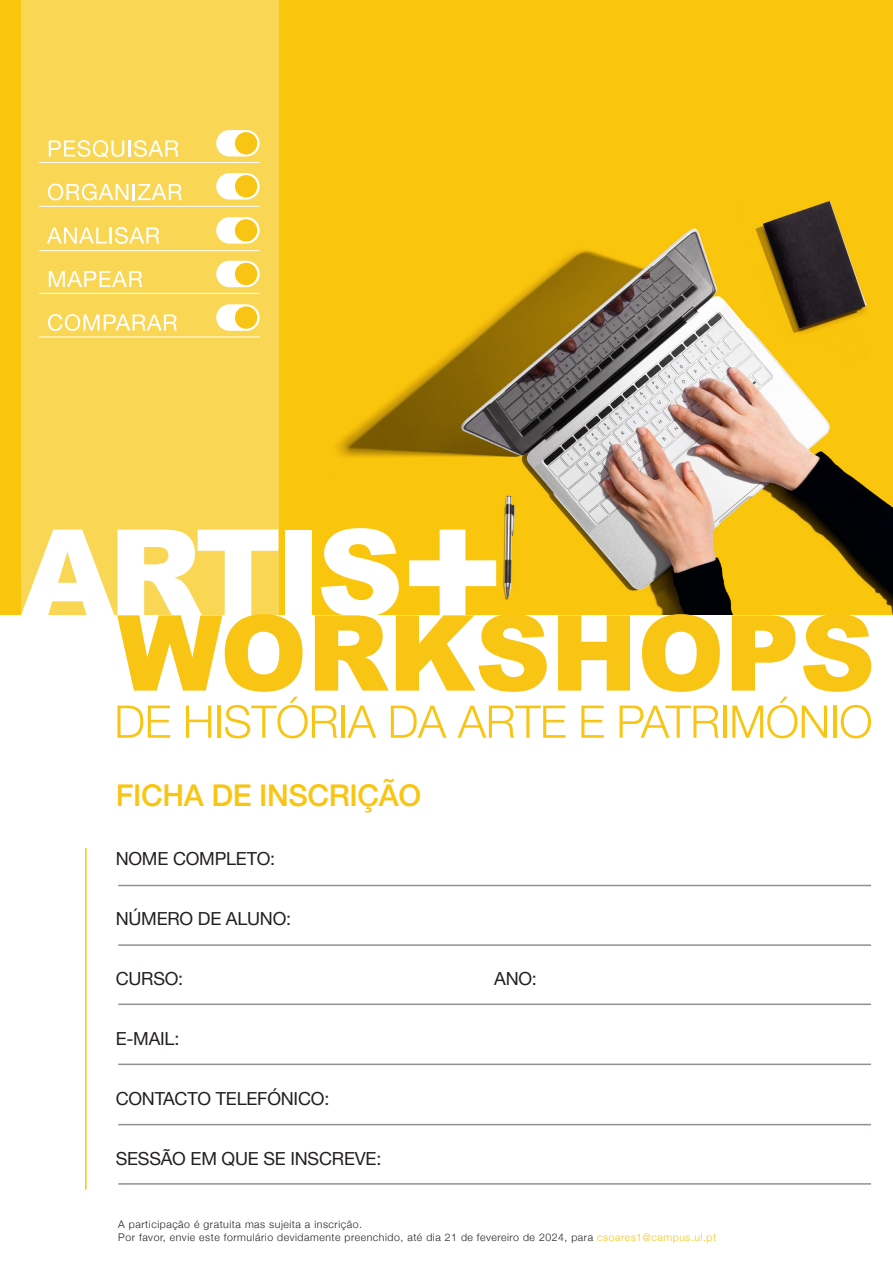
<style>
.page{position:relative;width:893px;height:1263px;background:#fff}
.page>*{position:absolute;margin:0;border:0;box-sizing:border-box;transform-origin:0 0}
.t1{font:500 30px "Helvetica Neue";letter-spacing:-.01em;color:#f9c514}
.t2{font:18px "Helvetica Neue";letter-spacing:-.01em;color:#231f20}
.t3{font:300 10.5px/12.6px "Helvetica Neue";letter-spacing:.05em;color:#231f20}
.s1{color:#f9c514}
</style>
<div class="page">
<img style="left:0;top:0;width:893px;height:615px">
<hr style="left:85px;top:848px;width:2px;height:341px;background:#f9c514">
<hr style="left:118px;top:885px;width:753px;height:1px;background:#231f20">
<hr style="left:118px;top:944px;width:753px;height:2px;background:#231f20">
<hr style="left:118px;top:1003px;width:753px;height:2px;background:#231f20">
<hr style="left:118px;top:1063px;width:753px;height:2px;background:#231f20">
<hr style="left:118px;top:1124px;width:753px;height:1px;background:#231f20">
<hr style="left:118px;top:1183px;width:753px;height:1px;background:#231f20">
<div style="left:21px;top:0;width:257px;height:615px;background:#fad655"></div>
<svg style="left:21px;top:528px;width:699px;height:210px"></svg>
<hr style="left:723px;top:706px;width:3px;height:32px;background:#f9c514">
<svg style="left:732px;top:614px;width:139px;height:124px"></svg>
<svg style="left:49px;top:140px;width:75px;height:18px"></svg>
<hr style="left:128px;top:140px;width:3px;height:17px;background:#fff">
<svg style="left:134px;top:140px;width:44px;height:17px"></svg>
<svg style="left:48px;top:184px;width:134px;height:16px"></svg>
<svg style="left:47px;top:227px;width:60px;height:17px"></svg>
<hr style="left:109px;top:227px;width:3px;height:17px;background:#fff">
<svg style="left:115px;top:227px;width:44px;height:17px"></svg>
<svg style="left:49px;top:271px;width:93px;height:16px"></svg>
<svg style="left:48px;top:314px;width:129px;height:17px"></svg>
<div style="left:216px;top:130px;width:44px;height:27px;background:#fff;border-radius:13px"></div>
<div style="left:235px;top:132px;width:22px;height:22px;background:#f9c514;border-radius:50%"></div>
<div style="left:216px;top:173px;width:44px;height:27px;background:#fff;border-radius:13px"></div>
<div style="left:235px;top:175px;width:22px;height:22px;background:#f9c514;border-radius:50%"></div>
<div style="left:216px;top:217px;width:44px;height:27px;background:#fff;border-radius:13px"></div>
<div style="left:235px;top:219px;width:22px;height:23px;background:#f9c514;border-radius:50%"></div>
<div style="left:216px;top:261px;width:44px;height:26px;background:#fff;border-radius:13px"></div>
<div style="left:235px;top:263px;width:22px;height:22px;background:#f9c514;border-radius:50%"></div>
<div style="left:216px;top:304px;width:44px;height:27px;background:#fff;border-radius:13px"></div>
<div style="left:235px;top:306px;width:22px;height:23px;background:#f9c514;border-radius:50%"></div>
<hr style="left:39px;top:162px;width:221px;height:1px;background:#fff">
<hr style="left:39px;top:206px;width:221px;height:1px;background:#fff">
<hr style="left:39px;top:250px;width:221px;height:1px;background:#fff">
<hr style="left:39px;top:293px;width:221px;height:1px;background:#fff">
<hr style="left:39px;top:337px;width:221px;height:1px;background:#fff">
<h1 class="t1" style="left:116px;top:771px;width:307px">FICHA DE INSCRIÇÃO</h1>
<h2 class="t2" style="left:116px;top:845px;width:161px">NOME COMPLETO:</h2>
<h2 class="t2" style="left:116px;top:905px;width:177px">NÚMERO DE ALUNO:</h2>
<h2 class="t2" style="left:116px;top:965px;width:69px">CURSO:</h2>
<h2 class="t2" style="left:116px;top:1025px;width:65px">E-MAIL:</h2>
<h2 class="t2" style="left:116px;top:1085px;width:215px">CONTACTO TELEFÓNICO:</h2>
<h2 class="t2" style="left:116px;top:1145px;width:267px">SESSÃO EM QUE SE INSCREVE:</h2>
<h2 class="t2" style="left:494px;top:965px;width:44px">ANO:</h2>
<p class="t3" style="left:118px;top:1217px;width:599px">A participação é gratuita mas sujeita a inscrição.<br>Por favor, envie este formulário devidamente preenchido, até dia 21 de fevereiro de 2024, para <span class="s1">csoares1@campus.ul.pt</span></p>
</div>
